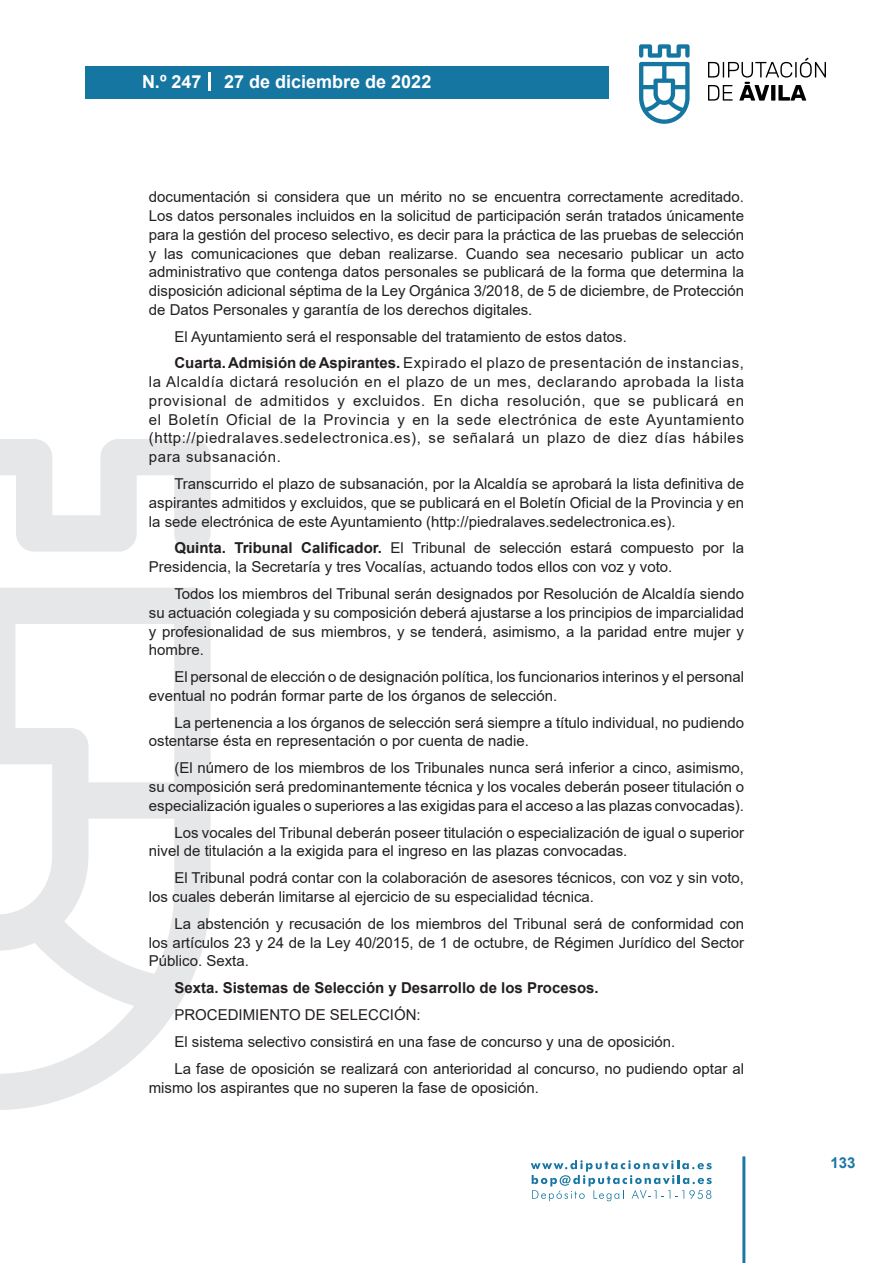
<style>
.page{position:relative;width:893px;height:1263px;background:#fff}
.page>*{position:absolute;margin:0;border:0;box-sizing:border-box;transform-origin:0 0}
.t1{font:700 18px "Arial";color:#fff}
.t2{font:15px/18.8px "Arial";color:#231f20}
.t3{font:700 15px "Arial";color:#231f20}
.t4{font:700 15px "Arial";color:#1d76a4}
.s1{font-weight:700}
</style>
<div class="page">
<svg style="left:531px;top:1160px;width:181px;height:41px"></svg>
<div style="left:85px;top:66px;width:523px;height:33px;background:#1676a2"></div>
<svg style="left:639px;top:44px;width:51px;height:80px"></svg>
<svg style="left:708px;top:58px;width:118px;height:43px"></svg>
<hr style="left:742px;top:1156px;width:3px;height:107px;background:#1d76a4">
<svg style="left:208px;top:72px;width:2px;height:18px"></svg>
<svg style="left:0;top:439px;width:211px;height:671px"></svg>
<p class="t1" style="left:142px;top:69px;width:61px">N.º 247</p>
<p class="t1" style="left:224px;top:69px;width:209px">27 de diciembre de 2022</p>
<p class="t2" style="left:149px;top:188px;width:597px;text-align:justify">documentación si considera que un mérito no se encuentra correctamente acreditado.<br>Los datos personales incluidos en la solicitud de participación serán tratados únicamente para la gestión del proceso selectivo, es decir para la práctica de las pruebas de selección y las comunicaciones que deban realizarse. Cuando sea necesario publicar un acto administrativo que contenga datos personales se publicará de la forma que determina la disposición adicional séptima de la Ley Orgánica 3/2018, de 5 de diciembre, de Protección de Datos Personales y garantía de los derechos digitales.</p>
<p class="t2" style="left:174px;top:323px;width:571px;line-height:26.8px">El Ayuntamiento será el responsable del tratamiento de estos datos.<br><span class="s1">Cuarta. Admisión de Aspirantes.</span> Expirado el plazo de presentación de instancias,</p>
<p class="t2" style="left:149px;top:372px;width:597px;text-align:justify">la Alcaldía dictará resolución en el plazo de un mes, declarando aprobada la lista provisional de admitidos y excluidos. En dicha resolución, que se publicará en el Boletín Oficial de la Provincia y en la sede electrónica de este Ayuntamiento (http://piedralaves.sedelectronica.es), se señalará un plazo de diez días hábiles para subsanación.</p>
<p class="t2" style="left:149px;top:474px;width:597px;text-align:justify;text-indent:26px">Transcurrido el plazo de subsanación, por la Alcaldía se aprobará la lista definitiva de aspirantes admitidos y excluidos, que se publicará en el Boletín Oficial de la Provincia y en la sede electrónica de este Ayuntamiento (http://piedralaves.sedelectronica.es).</p>
<p class="t2" style="left:149px;top:539px;width:597px;text-indent:26px"><span class="s1">Quinta. Tribunal Calificador.</span> El Tribunal de selección estará compuesto por la<br>Presidencia, la Secretaría y tres Vocalías, actuando todos ellos con voz y voto.</p>
<p class="t2" style="left:149px;top:584px;width:597px;text-align:justify;text-indent:26px">Todos los miembros del Tribunal serán designados por Resolución de Alcaldía siendo su actuación colegiada y su composición deberá ajustarse a los principios de imparcialidad y profesionalidad de sus miembros, y se tenderá, asimismo, a la paridad entre mujer y hombre.</p>
<p class="t2" style="left:149px;top:667px;width:597px;text-indent:26px">El personal de elección o de designación política, los funcionarios interinos y el personal eventual no podrán formar parte de los órganos de selección.</p>
<p class="t2" style="left:149px;top:713px;width:597px;text-indent:26px">La pertenencia a los órganos de selección será siempre a título individual, no pudiendo ostentarse ésta en representación o por cuenta de nadie.</p>
<p class="t2" style="left:149px;top:758px;width:597px;text-align:justify;text-indent:26px">(El número de los miembros de los Tribunales nunca será inferior a cinco, asimismo, su composición será predominantemente técnica y los vocales deberán poseer titulación o especialización iguales o superiores a las exigidas para el acceso a las plazas convocadas).</p>
<p class="t2" style="left:149px;top:823px;width:597px;text-indent:26px">Los vocales del Tribunal deberán poseer titulación o especialización de igual o superior nivel de titulación a la exigida para el ingreso en las plazas convocadas.</p>
<p class="t2" style="left:149px;top:868px;width:597px;text-indent:26px">El Tribunal podrá contar con la colaboración de asesores técnicos, con voz y sin voto, los cuales deberán limitarse al ejercicio de su especialidad técnica.</p>
<p class="t2" style="left:149px;top:914px;width:597px;text-align:justify;text-indent:26px">La abstención y recusación de los miembros del Tribunal será de conformidad con los artículos 23 y 24 de la Ley 40/2015, de 1 de octubre, de Régimen Jurídico del Sector Público. Sexta.</p>
<p class="t3" style="left:174px;top:977px;width:426px">Sexta. Sistemas de Selección y Desarrollo de los Procesos.</p>
<p class="t2" style="left:174px;top:1001px;width:571px;line-height:27px">PROCEDIMIENTO DE SELECCIÓN:<br>El sistema selectivo consistirá en una fase de concurso y una de oposición.<br>La fase de oposición se realizará con anterioridad al concurso, no pudiendo optar al</p>
<p class="t2" style="left:149px;top:1078px;width:392px">mismo los aspirantes que no superen la fase de oposición.</p>
<p class="t4" style="left:831px;top:1152px;width:27px">133</p>
</div>
